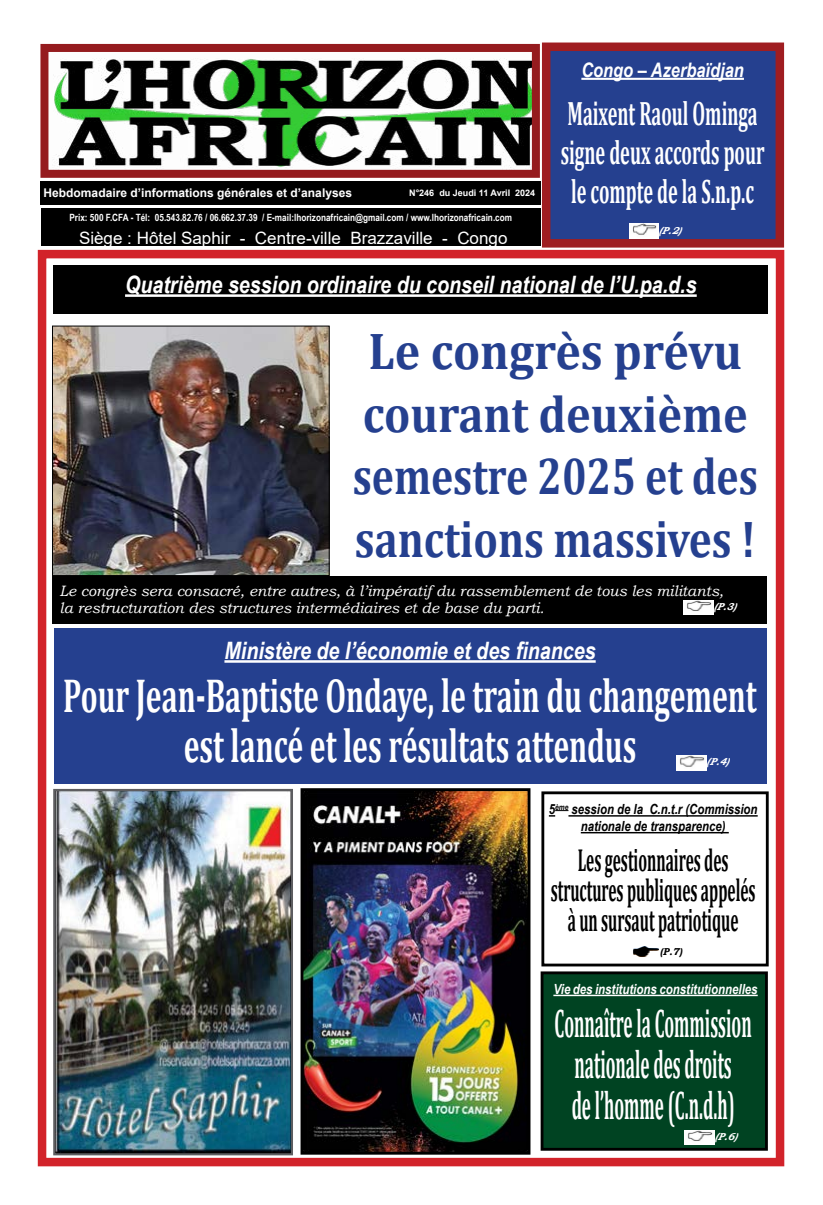
<style>
.page{position:relative;width:823px;height:1205px;background:#fff}
.page>*{position:absolute;margin:0;border:0;box-sizing:border-box;transform-origin:0 0}
.t1{font:700 52px/62.4px "Cambria";color:#25408f;text-align:center;scale:.92 1}
.t2{font:700 48px/50px "Cambria";color:#fff;text-align:center;scale:.62 1}
.t3{font:700 40px/41px "Cambria";color:#fff;text-align:center;scale:.43 1}
.t4{font:700 34px/39px "Cambria";color:#fff;text-align:center;scale:.54 1}
.t5{font:700 32px/30px "Cambria";color:#000;text-align:center;scale:.48 1}
.t6{font:italic 700 24px "Arial Narrow";color:#fff}
.t7{font:italic 700 20px "Arial Narrow";color:#fff}
.t8{font:17px "Arial";color:#fff}
.t9{font:italic 15px/17px "Bookman Old Style";color:#fff}
.t10{font:italic 700 14px/16.8px "Arial Narrow";color:#000;text-align:center}
.t11{font:italic 700 14px "Arial Narrow";color:#fff}
.t12{font:700 12px "Arial";color:#fff}
.t13{font:700 10px "Arial Narrow";color:#fff}
.t14{font:italic 700 10px "Bookman Old Style";color:#fff}
.t15{font:italic 700 10px "Bookman Old Style";color:#000}
.t16{font:700 9px "Arial";color:#fff}
.s1{font-size:10.5px}
</style>
<div class="page">
<div style="left:53px;top:265px;width:713px;height:49px;background:#000"></div>
<img style="left:633px;top:946px;width:26px;height:11px">
<div style="left:40px;top:181px;width:500px;height:24px;background:#000"></div>
<div style="left:42px;top:208px;width:498px;height:38px;background:#000"></div>
<img style="left:53px;top:58px;width:477px;height:111px">
<div style="left:40px;top:44px;width:499px;height:134px;border:8px solid #951b1e"></div>
<div style="left:541px;top:43px;width:242px;height:205px;background:#25408f;border:9px solid #9f1d21"></div>
<img style="left:304px;top:792px;width:222px;height:358px">
<div style="left:300px;top:788px;width:230px;height:366px;border:3px solid #000"></div>
<img style="left:629px;top:224px;width:29px;height:14px">
<img style="left:56px;top:792px;width:234px;height:360px">
<div style="left:53px;top:789px;width:240px;height:366px;border:2px solid #5d5d60"></div>
<hr style="left:125px;top:294px;width:571px;height:3px;background:#fff">
<div style="left:38px;top:250px;width:745px;height:916px;border:9px solid #d2232a"></div>
<img style="left:54px;top:328px;width:273px;height:246px">
<div style="left:52px;top:326px;width:277px;height:250px;border:1px solid #000"></div>
<div style="left:52px;top:576px;width:714px;height:48px;background:#000"></div>
<img style="left:683px;top:600px;width:30px;height:14px">
<div style="left:54px;top:628px;width:712px;height:155px;background:#25408f"></div>
<hr style="left:224px;top:660px;width:371px;height:3px;background:#fff">
<img style="left:676px;top:756px;width:30px;height:14px">
<div style="left:541px;top:791px;width:227px;height:175px;border:3px solid #000"></div>
<div style="left:541px;top:973px;width:225px;height:176px;background:#004322"></div>
<div style="left:540px;top:971px;width:227px;height:179px;border:3px solid #000"></div>
<svg style="left:548px;top:810px;width:20px;height:6px"></svg>
<hr style="left:568px;top:815px;width:189px;height:1px;background:#000">
<hr style="left:580px;top:832px;width:148px;height:1px;background:#000">
<hr style="left:553px;top:994px;width:204px;height:2px;background:#fff">
<hr style="left:581px;top:78px;width:162px;height:2px;background:#fff">
<img style="left:684px;top:1130px;width:30px;height:14px">
<h3 class="t7" style="left:581px;top:55px;width:164px">Congo – Azerbaïdjan</h3>
<h3 class="t4" style="left:560px;top:93px;width:379px">Maixent Raoul Ominga signe deux accords pour le compte de la S.n.p.c</h3>
<p class="t12" style="left:44px;top:184px;width:310px">Hebdomadaire d’informations générales et d’analyses</p>
<p class="t16" style="left:409px;top:186px;width:127px">N°246 du Jeudi 11 Avril 2024</p>
<p class="t8" style="left:79px;top:226px;width:429px">Siège : Hôtel Saphir - Centre-ville Brazzaville - Congo</p>
<p class="t13" style="left:69px;top:210px;width:444px">Prix: 500 F.CFA - Tél: 05.543.82.76 / 06.662.37.39 / E-mail:lhorizonafricain@gmail.com / www.lhorizonafricain.com</p>
<p class="t14" style="left:658px;top:223px;width:27px"><span class="s1">(</span>P .2)</p>
<h3 class="t6" style="left:125px;top:266px;width:572px">Quatrième session ordinaire du conseil national de l’U.pa.d.s</h3>
<h1 class="t1" style="left:352px;top:319px;width:441px">Le congrès prévu courant deuxième semestre 2025 et des sanctions massives !</h1>
<p class="t9" style="left:60px;top:582px;width:665px">Le congrès sera consacré, entre autres, à l’impératif du rassemblement de tous les militants, la restructuration des structures intermédiaires et de base du parti.</p>
<p class="t14" style="left:713px;top:599px;width:27px"><span class="s1">(</span>P .3)</p>
<h3 class="t6" style="left:224px;top:632px;width:372px">Ministère de l’économie et des finances</h3>
<h2 class="t2" style="left:63px;top:669px;width:1119px">Pour Jean-Baptiste Ondaye, le train du changement est lancé et les résultats attendus</h2>
<p class="t14" style="left:706px;top:754px;width:27px"><span class="s1">(</span>P .4)</p>
<p class="t10" style="left:548px;top:800px;width:210px">5<sup>ème</sup> session de la C.n.t.r (Commission nationale de transparence)</p>
<h3 class="t5" style="left:550px;top:844px;width:428px">Les gestionnaires des structures publiques appelés à un sursaut patriotique</h3>
<p class="t15" style="left:659px;top:944px;width:23px">(P.7)</p>
<p class="t11" style="left:553px;top:978px;width:206px">Vie des institutions constitutionnelles</p>
<h3 class="t3" style="left:554px;top:1001px;width:460px">Connaître la Commission nationale des droits<br>de l’homme (C.n.d.h)</h3>
<p class="t14" style="left:714px;top:1129px;width:27px"><span class="s1">(</span>P .6)</p>
</div>
